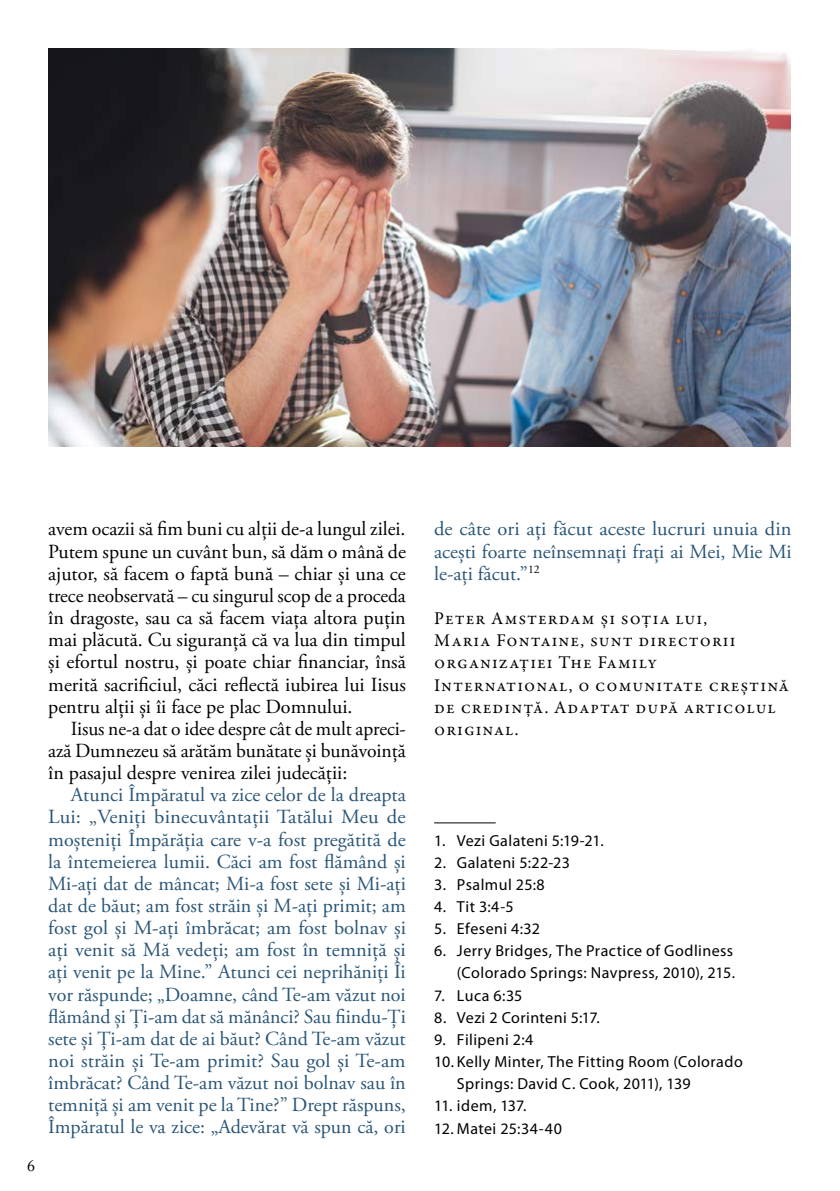
<style>
.page{position:relative;width:840px;height:1191px;background:#fff}
.page>*{position:absolute;margin:0;border:0;box-sizing:border-box;transform-origin:0 0}
.t1{font:20px/22.2px "Adobe Garamond Pro";color:#2a5577;text-align:justify}
.t2{font:20px/22.2px "Adobe Garamond Pro";color:#000;text-align:justify}
.t3{font:18px/22.2px "Garamond Premr Pro";letter-spacing:.06em;color:#000}
.t4{font:16px/22.2px "Myriad Pro";letter-spacing:.03em;color:#000;text-align:right}
.t5{font:16px "Myriad Pro";letter-spacing:.01em;color:#000}
.t6{font:16px "Adobe Caslon Pro";color:#000}
</style>
<div class="page">
<hr style="left:434px;top:822px;width:61px;height:1px;background:#000">
<img style="left:48px;top:48px;width:742px;height:399px">
<p class="t6" style="left:27px;top:1156px;width:9px">6</p>
<p class="t2" style="left:48px;top:519px;width:359px">avem ocazii să fim buni cu alții de‑a lungul zilei.<br>Putem spune un cuvânt bun, să dăm o mână de ajutor, să facem o faptă bună – chiar și una ce trece neobservată – cu singurul scop de a proceda în dragoste, sau ca să facem viața altora puțin mai plăcută. Cu siguranță că va lua din timpul și efortul nostru, și poate chiar financiar, însă merită sacrificiul, căci reflectă iubirea lui Iisus pentru alții și îi face pe plac Domnului.</p>
<p class="t2" style="left:48px;top:718px;width:359px;text-indent:23px">Iisus ne‑a dat o idee despre cât de mult apreci‑ ază Dumnezeu să arătăm bunătate și bunăvoință în pasajul despre venirea zilei judecății:</p>
<p class="t1" style="left:48px;top:784px;width:359px;text-indent:23px">Atunci Împăratul va zice celor de la dreapta Lui: „Veniți binecuvântații Tatălui Meu de moșteniți Împărăția care v‑a fost pregătită de la întemeierea lumii. Căci am fost flămând și Mi‑ați dat de mâncat; Mi‑a fost sete și Mi‑ați dat de băut; am fost străin și M‑ați primit; am fost gol și M‑ați îmbrăcat; am fost bolnav și ați venit să Mă vedeți; am fost în temniță și ați venit pe la Mine.” Atunci cei neprihăniți Îi vor răspunde; „Doamne, când Te‑am văzut noi flămând și Ți‑am dat să mănânci? Sau fiindu‑Ți sete și Ți‑am dat de ai băut? Când Te‑am văzut noi străin și Te‑am primit? Sau gol și Te‑am îmbrăcat? Când Te‑am văzut noi bolnav sau în temniță și am venit pe la Tine?” Drept răspuns, Împăratul le va zice: „Adevărat vă spun că, ori</p>
<p class="t1" style="left:434px;top:519px;width:359px">de câte ori ați făcut aceste lucruri unuia din acești foarte neînsemnați frați ai Mei, Mie Mi le‑ați făcut.”<sup>12</sup></p>
<p class="t3" style="left:434px;top:607px;width:356px">Peter Amsterdam și soția lui,<br>Maria Fontaine, sunt directorii organizației The Family<br>International, o comunitate creștină de credință. Adaptat după articolul original.</p>
<p class="t4" style="left:434px;top:829px;width:171px">1. Vezi Galateni 5:19-21.</p>
<p class="t4" style="left:434px;top:851px;width:137px">2. Galateni 5:22-23</p>
<p class="t4" style="left:434px;top:873px;width:112px">3. Psalmul 25:8</p>
<p class="t4" style="left:434px;top:895px;width:81px">4. Tit 3:4-5</p>
<p class="t4" style="left:434px;top:917px;width:107px">5. Efeseni 4:32</p>
<p class="t4" style="left:434px;top:939px;width:302px">6. Jerry Bridges, The Practice of Godliness (Colorado Springs: Navpress, 2010), 215.</p>
<p class="t4" style="left:434px;top:984px;width:90px">7. Luca 6:35</p>
<p class="t4" style="left:434px;top:1006px;width:167px">8. Vezi 2 Corinteni 5:17.</p>
<p class="t4" style="left:434px;top:1028px;width:100px">9. Filipeni 2:4</p>
<p class="t4" style="left:456px;top:1050px;width:287px;text-align:left;text-indent:-23px">10. Kelly Minter, The Fitting Room (Colorado<br>Springs: David C. Cook, 2011), 139</p>
<p class="t5" style="left:434px;top:1096px;width:94px">11. idem, 137.</p>
<p class="t4" style="left:434px;top:1116px;width:129px">12. Matei 25:34-40</p>
</div>
